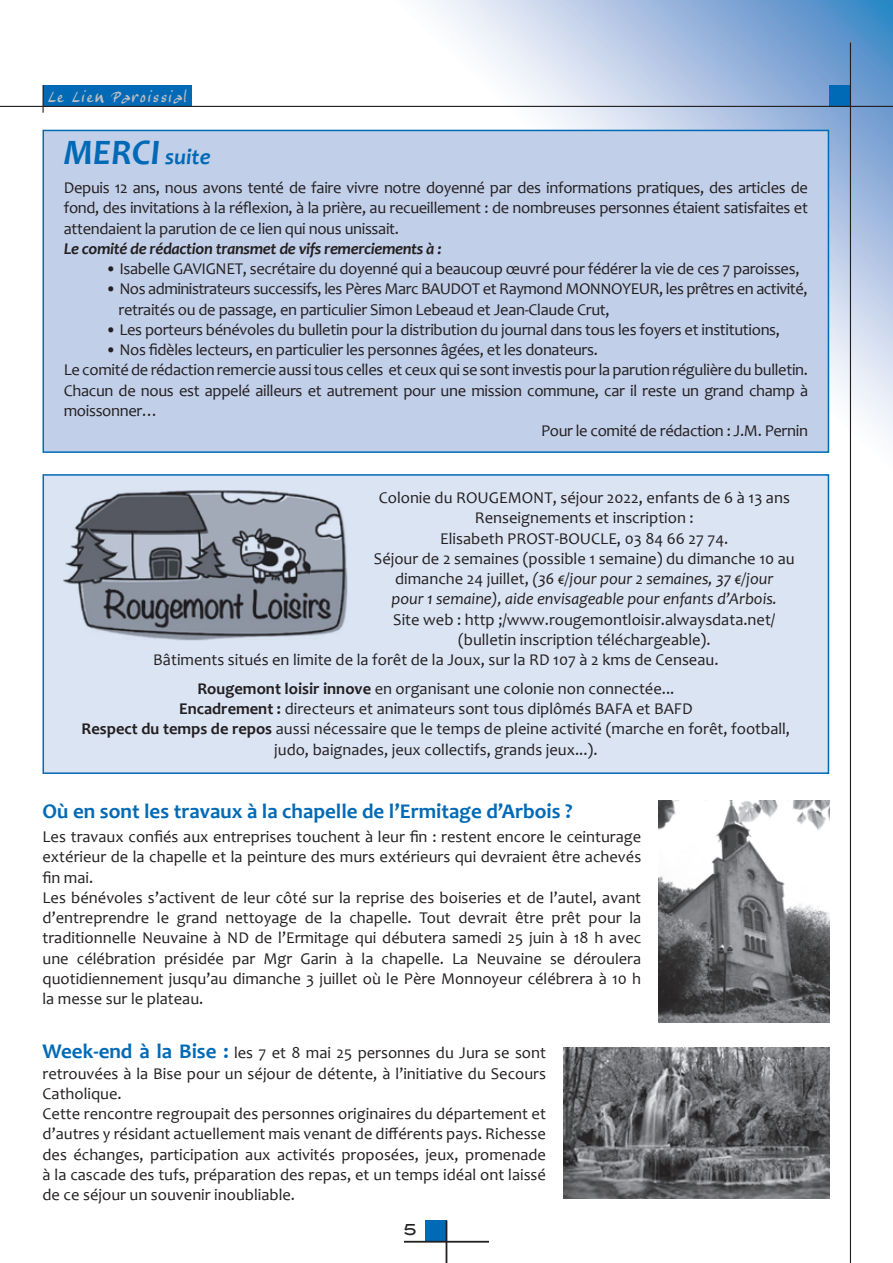
<style>
.page{position:relative;width:893px;height:1263px;background:#fff}
.page>*{position:absolute;margin:0;border:0;box-sizing:border-box;transform-origin:0 0}
.t1{font:italic 700 36px "Candara";color:#016ab6}
.t2{font:700 21px "Candara";color:#016ab6}
.t3{font:19.5px "Manu Script";color:#bcbdc0}
.t4{font:16.5px/20.2px "Candara";color:#231f20;text-align:center}
.t5{font:16.5px "Candara";letter-spacing:-.02em;color:#231f20}
.t6{font:16.5px/20.2px "Candara";letter-spacing:-.03em;color:#231f20}
.t7{font:italic 700 16.5px "Candara";letter-spacing:-.02em;color:#231f20}
.t8{font:15px "Blair Md ITCTT Medium";color:#231f20}
.s1{font-size:22.5px}
.s2{font-style:italic}
.s3{font-weight:700}
.s4{font-weight:700;font-size:21px;color:#016ab6}
</style>
<div class="page">
<img style="left:0;top:0;width:893px;height:644px">
<div style="left:829px;top:85px;width:21px;height:21px;background:#016ab6"></div>
<hr style="left:850px;top:43px;width:1px;height:1220px;background:#231f20">
<div style="left:43px;top:130px;width:786px;height:323px;background:#c2cfe9;border:2px solid #016ab6"></div>
<div style="left:43px;top:474px;width:786px;height:300px;background:#dbe4f3;border:2px solid #016ab6"></div>
<div style="left:425px;top:1220px;width:21px;height:22px;background:#016ab6"></div>
<hr style="left:446px;top:1220px;width:1px;height:43px;background:#231f20">
<hr style="left:404px;top:1241px;width:85px;height:1px;background:#231f20">
<div style="left:43px;top:85px;width:149px;height:21px;background:#016ab6"></div>
<svg style="left:43px;top:85px;width:1px;height:28px"></svg>
<img style="left:64px;top:490px;width:284px;height:151px">
<img style="left:563px;top:1047px;width:266px;height:151px">
<img style="left:658px;top:800px;width:171px;height:222px">
<hr style="left:0;top:106px;width:893px;height:1px;background:#231f20">
<p class="t3" style="left:47px;top:86px;width:142px">Le Lien Paroissial</p>
<h1 class="t1" style="left:64px;top:131px;width:148px">MERCI <span class="s1">suite</span></h1>
<p class="t4" style="left:64px;top:178px;width:746px;text-align:justify">Depuis 12 ans, nous avons tenté de faire vivre notre doyenné par des informations pratiques, des articles de fond, des invitations à la réflexion, à la prière, au recueillement : de nombreuses personnes étaient satisfaites et attendaient la parution de ce lien qui nous unissait.</p>
<p class="t7" style="left:64px;top:239px;width:379px">Le comité de rédaction transmet de vifs remerciements à :</p>
<p class="t5" style="left:106px;top:259px;width:695px">• Isabelle GAVIGNET, secrétaire du doyenné qui a beaucoup œuvré pour fédérer la vie de ces 7 paroisses,</p>
<p class="t6" style="left:119px;top:279px;width:690px;text-indent:-13px">• Nos administrateurs successifs, les Pères Marc BAUDOT et Raymond MONNOYEUR, les prêtres en activité, retraités ou de passage, en particulier Simon Lebeaud et Jean-Claude Crut,</p>
<p class="t5" style="left:106px;top:320px;width:676px">• Les porteurs bénévoles du bulletin pour la distribution du journal dans tous les foyers et institutions,</p>
<p class="t5" style="left:106px;top:340px;width:494px">• Nos fidèles lecteurs, en particulier les personnes âgées, et les donateurs.</p>
<p class="t5" style="left:64px;top:360px;width:746px">Le comité de rédaction remercie aussi tous celles et ceux qui se sont investis pour la parution régulière du bulletin.</p>
<p class="t5" style="left:64px;top:380px;width:746px">Chacun de nous est appelé ailleurs et autrement pour une mission commune, car il reste un grand champ à</p>
<p class="t5" style="left:64px;top:401px;width:96px">moissonner…</p>
<p class="t5" style="left:541px;top:421px;width:268px">Pour le comité de rédaction : J.M. Pernin</p>
<p class="t4" style="left:374px;top:488px;width:422px">Colonie du ROUGEMONT, séjour 2022, enfants de 6 à 13 ans Renseignements et inscription :<br>Elisabeth PROST-BOUCLE, 03 84 66 27 74.<br>Séjour de 2 semaines (possible 1 semaine) du dimanche 10 au dimanche 24 juillet, <span class="s2">(36 €/jour pour 2 semaines, 37 €/jour<br>pour 1 semaine), aide envisageable pour enfants d’Arbois.</span></p>
<p class="t4" style="left:393px;top:609px;width:384px">Site web : http ;/www.rougemontloisir.alwaysdata.net/</p>
<p class="t4" style="left:458px;top:629px;width:254px">(bulletin inscription téléchargeable).</p>
<p class="t4" style="left:153px;top:650px;width:567px">Bâtiments situés en limite de la forêt de la Joux, sur la RD 107 à 2 kms de Censeau.</p>
<p class="t4" style="left:82px;top:678px;width:710px"><span class="s3">Rougemont loisir innove</span> en organisant une colonie non connectée...<br><span class="s3">Encadrement :</span> directeurs et animateurs sont tous diplômés BAFA et BAFD<br><span class="s3">Respect du temps de repos</span> aussi nécessaire que le temps de pleine activité (marche en forêt, football, judo, baignades, jeux collectifs, grands jeux...).</p>
<p class="t2" style="left:43px;top:798px;width:532px">Où en sont les travaux à la chapelle de l’Ermitage d’Arbois ?</p>
<p class="t4" style="left:43px;top:827px;width:600px;text-align:left">Les travaux confiés aux entreprises touchent à leur fin : restent encore le ceinturage extérieur de la chapelle et la peinture des murs extérieurs qui devraient être achevés fin mai.<br>Les bénévoles s’activent de leur côté sur la reprise des boiseries et de l’autel, avant d’entreprendre le grand nettoyage de la chapelle. Tout devrait être prêt pour la traditionnelle Neuvaine à ND de l’Ermitage qui débutera samedi 25 juin à 18 h avec une célébration présidée par Mgr Garin à la chapelle. La Neuvaine se déroulera quotidiennement jusqu’au dimanche 3 juillet où le Père Monnoyeur célébrera à 10 h la messe sur le plateau.</p>
<p class="t4" style="left:43px;top:1043px;width:505px;text-align:left"><span class="s4">Week-end à la Bise :</span> les 7 et 8 mai 25 personnes du Jura se sont retrouvées à la Bise pour un séjour de détente, à l’initiative du Secours Catholique.<br>Cette rencontre regroupait des personnes originaires du département et d’autres y résidant actuellement mais venant de différents pays. Richesse des échanges, participation aux activités proposées, jeux, promenade à la cascade des tufs, préparation des repas, et un temps idéal ont laissé de ce séjour un souvenir inoubliable.</p>
<p class="t8" style="left:404px;top:1217px;width:15px">5</p>
</div>
